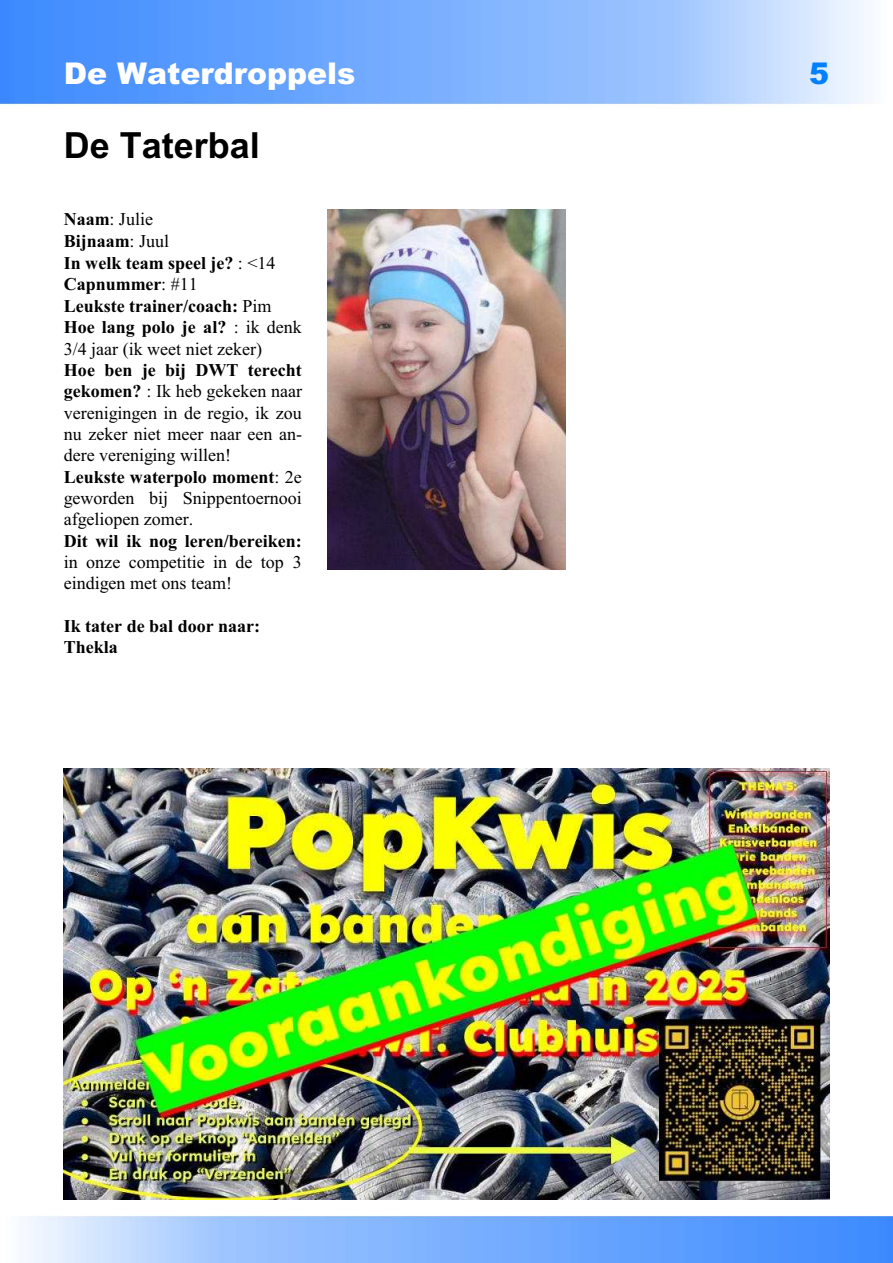
<style>
.page{position:relative;width:893px;height:1263px;background:#fff}
.page>*{position:absolute;margin:0;border:0;box-sizing:border-box;transform-origin:0 0}
.t1{font:700 36px "Arial";color:#000}
.t2{font:900 30px "Arial";color:#fff}
.t3{font:900 30px "Arial";color:#0080ff}
.t4{font:18px/21.3px "Times New Roman";color:#000}
.t5{font:700 18px/21.6px "Times New Roman";color:#000}
.s1{font-weight:400}
.s2{font-weight:700}
</style>
<div class="page">
<img style="left:0;top:0;width:893px;height:1263px">
<img style="left:327px;top:210px;width:239px;height:359px">
<img style="left:64px;top:768px;width:765px;height:431px">
<h2 class="t2" style="left:64px;top:63px;width:293px">De Waterdroppels</h2>
<h2 class="t3" style="left:809px;top:63px;width:21px">5</h2>
<h1 class="t1" style="left:64px;top:132px;width:198px">De Taterbal</h1>
<p class="t5" style="left:64px;top:210px;width:240px">Naam<span class="s1">: Julie<br></span>Bijnaam<span class="s1">: Juul<br></span>In welk team speel je? <span class="s1">: &lt;14<br></span>Capnummer<span class="s1">: #11<br></span>Leukste trainer/coach: <span class="s1">Pim<br></span>Hoe lang polo je al? <span class="s1">: ik denk<br>3/4 jaar (ik weet niet zeker)</span></p>
<p class="t4" style="left:64px;top:361px;width:240px"><span class="s2">Hoe ben je bij DWT terecht gekomen?</span> : Ik heb gekeken naar verenigingen in de regio, ik zou nu zeker niet meer naar een an&shy;dere vereniging willen!<br><span class="s2">Leukste waterpolo moment</span>: 2e geworden bij Snippentoernooi afgeliopen zomer.</p>
<p class="t5" style="left:64px;top:532px;width:240px">Dit wil ik nog leren/bereiken:</p>
<p class="t4" style="left:64px;top:553px;width:240px">in onze competitie in de top 3 eindigen met ons team!</p>
<p class="t5" style="left:64px;top:617px;width:198px">Ik tater de bal door naar:<br>Thekla</p>
</div>
